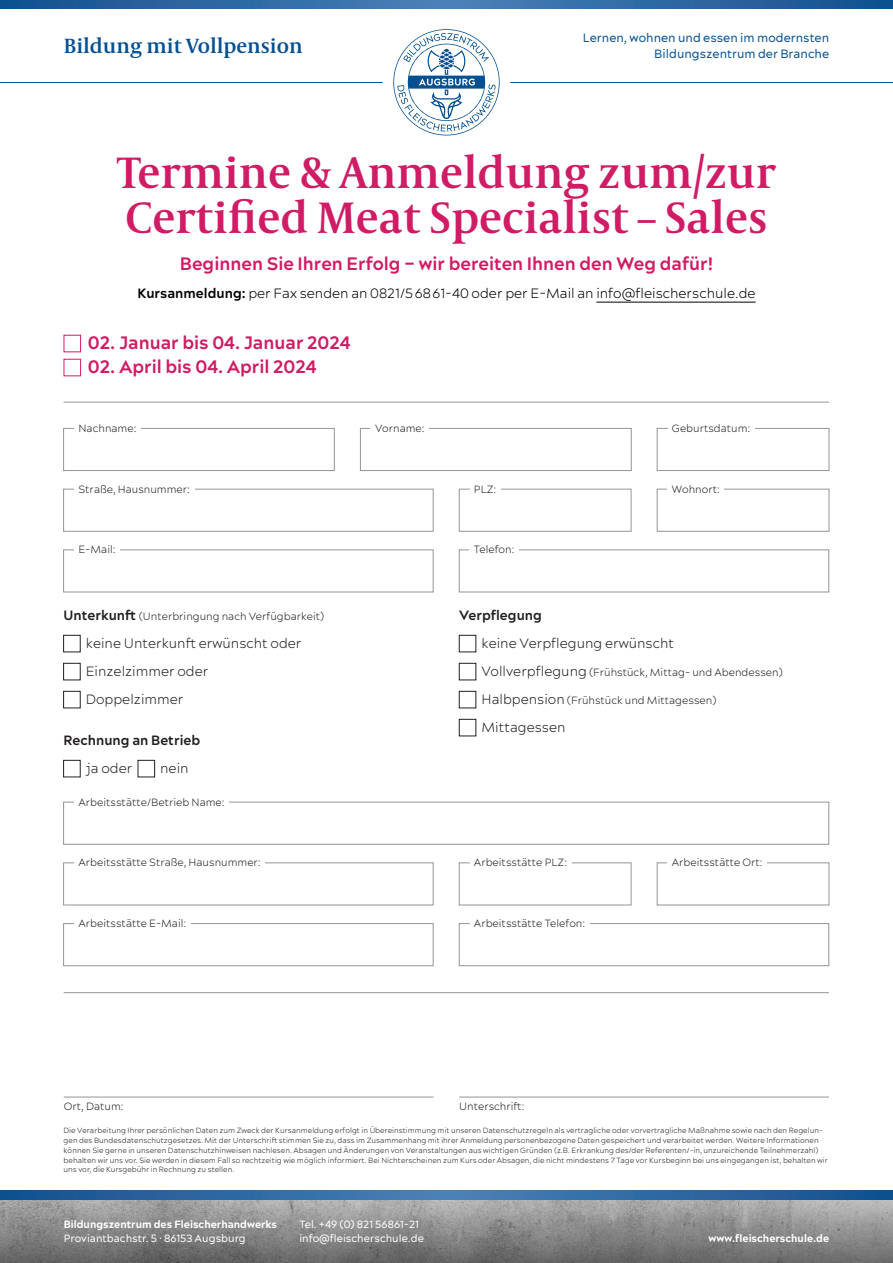
<style>
.page{position:relative;width:893px;height:1263px;background:#fff}
.page>*{position:absolute;margin:0;border:0;box-sizing:border-box;transform-origin:0 0}
.t1{font:600 45px/45px "Capitolium News 2";color:#d01b65}
.t2{font:600 21px "Capitolium News 2";color:#065092}
.t3{font:700 18px "Acherus Grotesque";color:#d01b65}
.t4{font:300 13.5px/28px "Acherus Grotesque";color:#231f20}
.t5{font:300 13.5px "Acherus Grotesque";color:#000001}
.t6{font:700 13.5px "Acherus Grotesque";color:#231f20}
.t7{font:12px/16.5px "Acherus Grotesque";color:#065092;text-align:right}
.t8{font:300 10.5px "Acherus Grotesque";color:#231f20}
.t9{font:10.5px/13.5px "Acherus Grotesque";color:#fff}
.t10{font:800 10.5px "Acherus Grotesque";color:#fff}
.t11{font:300 7.5px/9.8px "Acherus Grotesque";color:#231f20}
.s1{font-weight:700}
.s2{font-weight:700;font-size:13.5px}
.s3{font-size:13.5px}
</style>
<div class="page">
<svg style="left:0;top:1199px;width:893px;height:64px;background:#878889"></svg>
<svg style="left:0;top:1191px;width:893px;height:8px;background:#2d68a2"></svg>
<svg style="left:0;top:0;width:893px;height:9px;background:#2d68a2"></svg>
<hr style="left:0;top:82px;width:383px;height:1px;background:#065092">
<hr style="left:510px;top:82px;width:383px;height:1px;background:#065092">
<svg style="left:393px;top:29px;width:107px;height:106px"></svg>
<hr style="left:596px;top:302px;width:160px;height:1px;background:#000001">
<div style="left:64px;top:335px;width:17px;height:17px;border:1px solid #d01b65"></div>
<div style="left:64px;top:359px;width:17px;height:17px;border:1px solid #d01b65"></div>
<hr style="left:64px;top:1097px;width:370px;height:1px;background:#939598">
<hr style="left:459px;top:1097px;width:370px;height:1px;background:#939598">
<hr style="left:64px;top:402px;width:765px;height:1px;background:#939598">
<hr style="left:64px;top:992px;width:765px;height:1px;background:#939598">
<div style="left:63px;top:428px;width:271px;height:43px;border:1px solid #939598"></div>
<div style="left:63px;top:550px;width:370px;height:42px;border:1px solid #939598"></div>
<div style="left:63px;top:489px;width:370px;height:42px;border:1px solid #939598"></div>
<div style="left:360px;top:428px;width:271px;height:43px;border:1px solid #939598"></div>
<div style="left:459px;top:550px;width:370px;height:42px;border:1px solid #939598"></div>
<div style="left:459px;top:489px;width:172px;height:42px;border:1px solid #939598"></div>
<div style="left:657px;top:489px;width:172px;height:42px;border:1px solid #939598"></div>
<div style="left:657px;top:428px;width:172px;height:43px;border:1px solid #939598"></div>
<div style="left:74px;top:420px;width:67px;height:16px;background:#fff"></div>
<div style="left:74px;top:542px;width:46px;height:16px;background:#fff"></div>
<div style="left:74px;top:481px;width:120px;height:16px;background:#fff"></div>
<div style="left:371px;top:420px;width:58px;height:16px;background:#fff"></div>
<div style="left:470px;top:542px;width:49px;height:16px;background:#fff"></div>
<div style="left:470px;top:481px;width:31px;height:16px;background:#fff"></div>
<div style="left:668px;top:481px;width:56px;height:16px;background:#fff"></div>
<div style="left:668px;top:420px;width:87px;height:16px;background:#fff"></div>
<div style="left:63px;top:635px;width:17px;height:17px;border:1px solid #231f20"></div>
<div style="left:63px;top:663px;width:17px;height:17px;border:1px solid #231f20"></div>
<div style="left:63px;top:691px;width:17px;height:17px;border:1px solid #231f20"></div>
<div style="left:459px;top:635px;width:17px;height:17px;border:1px solid #231f20"></div>
<div style="left:459px;top:663px;width:17px;height:17px;border:1px solid #231f20"></div>
<div style="left:459px;top:691px;width:17px;height:17px;border:1px solid #231f20"></div>
<div style="left:459px;top:719px;width:17px;height:17px;border:1px solid #231f20"></div>
<div style="left:63px;top:760px;width:17px;height:17px;border:1px solid #231f20"></div>
<div style="left:138px;top:760px;width:17px;height:17px;border:1px solid #231f20"></div>
<div style="left:63px;top:923px;width:370px;height:43px;border:1px solid #939598"></div>
<div style="left:63px;top:863px;width:370px;height:42px;border:1px solid #939598"></div>
<div style="left:63px;top:802px;width:766px;height:42px;border:1px solid #939598"></div>
<div style="left:459px;top:923px;width:370px;height:43px;border:1px solid #939598"></div>
<div style="left:459px;top:863px;width:172px;height:42px;border:1px solid #939598"></div>
<div style="left:657px;top:863px;width:172px;height:42px;border:1px solid #939598"></div>
<div style="left:74px;top:915px;width:117px;height:16px;background:#fff"></div>
<div style="left:74px;top:855px;width:191px;height:15px;background:#fff"></div>
<div style="left:74px;top:794px;width:155px;height:16px;background:#fff"></div>
<div style="left:470px;top:915px;width:119px;height:16px;background:#fff"></div>
<div style="left:470px;top:855px;width:101px;height:15px;background:#fff"></div>
<div style="left:668px;top:855px;width:99px;height:15px;background:#fff"></div>
<h2 class="t2" style="left:64px;top:31px;width:240px">Bildung mit Vollpension</h2>
<h3 class="t7" style="left:583px;top:29px;width:248px">Lernen, wohnen und essen im modernsten<br>Bildungszentrum der Branche</h3>
<h1 class="t1" style="left:117px;top:148px;width:660px">Termine &amp; Anmeldung zum/zur<br>Certified Meat Specialist – Sales</h1>
<h3 class="t3" style="left:180px;top:252px;width:535px">Beginnen Sie Ihren Erfolg – wir bereiten Ihnen den Weg dafür!</h3>
<h3 class="t5" style="left:137px;top:284px;width:620px"><span class="s1">Kursanmeldung:</span> per Fax senden an 0821/56861-40 oder per E-Mail an info@fleischerschule.de</h3>
<h3 class="t3" style="left:88px;top:331px;width:264px">02. Januar bis 04. Januar 2024</h3>
<h3 class="t3" style="left:88px;top:355px;width:230px">02. April bis 04. April 2024</h3>
<h3 class="t8" style="left:78px;top:421px;width:60px">Nachname:</h3>
<h3 class="t8" style="left:375px;top:421px;width:51px">Vorname:</h3>
<h3 class="t8" style="left:672px;top:421px;width:80px">Geburtsdatum:</h3>
<h3 class="t8" style="left:78px;top:482px;width:113px">Straße, Hausnummer:</h3>
<h3 class="t8" style="left:474px;top:482px;width:24px">PLZ:</h3>
<h3 class="t8" style="left:672px;top:482px;width:49px">Wohnort:</h3>
<h3 class="t8" style="left:78px;top:543px;width:39px">E-Mail:</h3>
<h3 class="t8" style="left:474px;top:543px;width:42px">Telefon:</h3>
<h3 class="t8" style="left:63px;top:609px;width:262px"><span class="s2">Unterkunft</span> (Unterbringung nach Verfügbarkeit)</h3>
<h3 class="t4" style="left:86px;top:629px;width:217px">keine Unterkunft erwünscht oder<br>Einzelzimmer oder<br>Doppelzimmer</h3>
<h3 class="t6" style="left:63px;top:731px;width:138px">Rechnung an Betrieb</h3>
<h3 class="t4" style="left:86px;top:754px;width:48px">ja oder</h3>
<h3 class="t4" style="left:160px;top:754px;width:30px">nein</h3>
<h3 class="t6" style="left:459px;top:606px;width:84px">Verpflegung</h3>
<h3 class="t4" style="left:481px;top:629px;width:194px">keine Verpflegung erwünscht</h3>
<h3 class="t8" style="left:481px;top:665px;width:303px"><span class="s3">Vollverpflegung</span> (Frühstück, Mittag- und Abendessen)</h3>
<h3 class="t8" style="left:481px;top:693px;width:237px"><span class="s3">Halbpension</span> (Frühstück und Mittagessen)</h3>
<h3 class="t4" style="left:481px;top:713px;width:86px">Mittagessen</h3>
<h3 class="t8" style="left:78px;top:795px;width:148px">Arbeitsstätte/Betrieb Name:</h3>
<h3 class="t8" style="left:78px;top:856px;width:184px">Arbeitsstätte Straße, Hausnummer:</h3>
<h3 class="t8" style="left:474px;top:856px;width:95px">Arbeitsstätte PLZ:</h3>
<h3 class="t8" style="left:672px;top:856px;width:92px">Arbeitsstätte Ort:</h3>
<h3 class="t8" style="left:78px;top:917px;width:109px">Arbeitsstätte E-Mail:</h3>
<h3 class="t8" style="left:474px;top:917px;width:113px">Arbeitsstätte Telefon:</h3>
<h3 class="t8" style="left:64px;top:1099px;width:61px">Ort, Datum:</h3>
<h3 class="t8" style="left:459px;top:1099px;width:67px">Unterschrift:</h3>
<p class="t11" style="left:64px;top:1126px;width:766px">Die Verarbeitung Ihrer persönlichen Daten zum Zweck der Kursanmeldung erfolgt in Übereinstimmung mit unseren Datenschutzregeln als vertragliche oder vorvertragliche Maßnahme sowie nach den Regelun&shy;gen des Bundesdatenschutzgesetzes. Mit der Unterschrift stimmen Sie zu, dass im Zusammenhang mit ihrer Anmeldung personenbezogene Daten gespeichert und verarbeitet werden. Weitere Informationen können Sie gerne in unseren Datenschutzhinweisen nachlesen. Absagen und Änderungen von Veranstaltungen aus wichtigen Gründen (z.B. Erkrankung des/der Referenten/-in, unzureichende Teilnehmerzahl) behalten wir uns vor. Sie werden in diesem Fall so rechtzeitig wie möglich informiert. Bei Nichterscheinen zum Kurs oder Absagen, die nicht mindestens 7 Tage vor Kursbeginn bei uns eingegangen ist, behalten wir uns vor, die Kursgebühr in Rechnung zu stellen.</p>
<h3 class="t9" style="left:299px;top:1217px;width:126px">Tel. +49 (0) 821 56861-21 info@fleischerschule.de</h3>
<h3 class="t10" style="left:64px;top:1217px;width:215px">Bildungszentrum des Fleischerhandwerks</h3>
<h3 class="t9" style="left:64px;top:1231px;width:184px">Proviantbachstr. 5 · 86153 Augsburg</h3>
<h3 class="t10" style="left:708px;top:1231px;width:122px">www.fleischerschule.de</h3>
</div>
